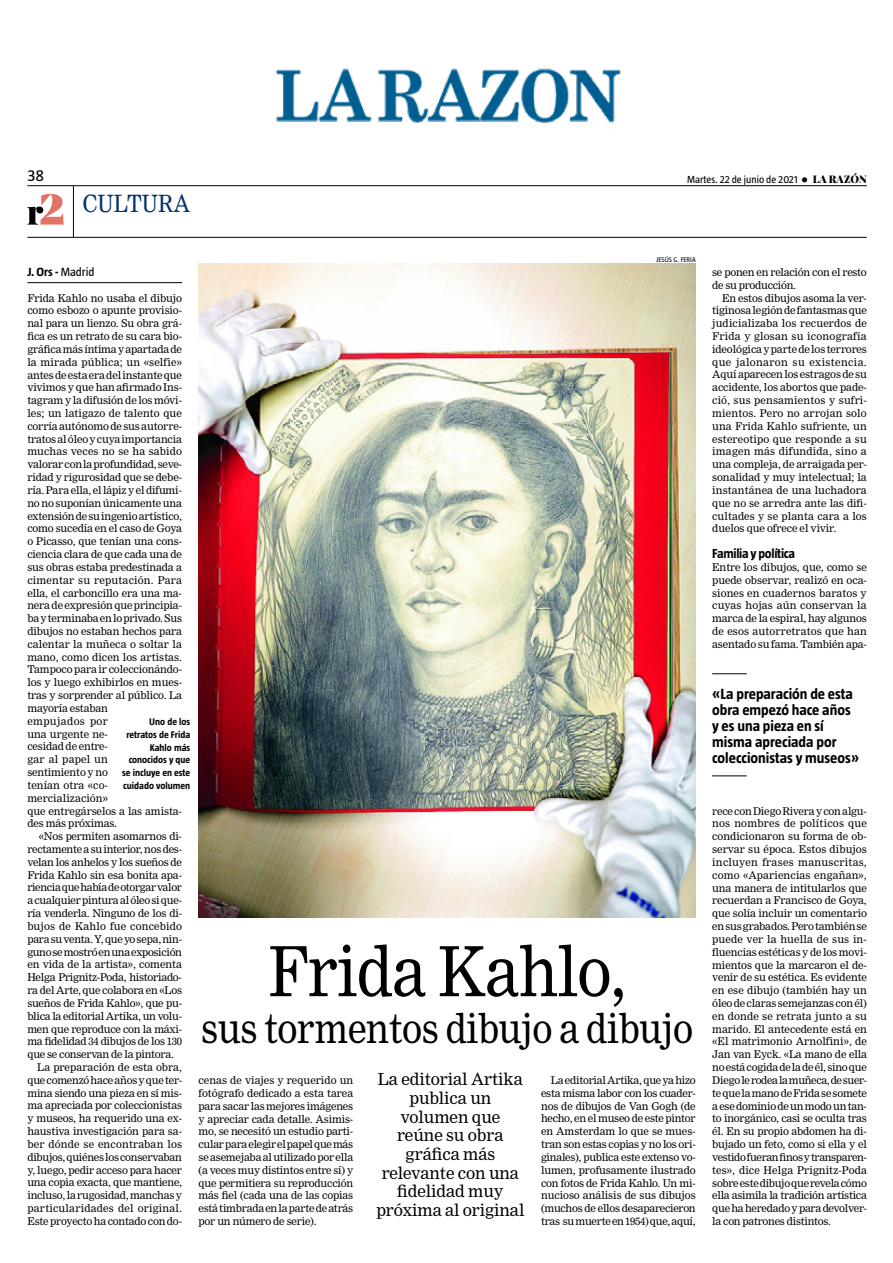
<style>
.page{position:relative;width:893px;height:1263px;background:#fff}
.page>*{position:absolute;margin:0;border:0;box-sizing:border-box;transform-origin:0 0}
.t1{font:67.65px "Nimrod MT Std";letter-spacing:-.01em;color:#000;scale:.9 1}
.t2{font:39.6px "Nimrod MT Std";letter-spacing:-.01em;color:#000;scale:.9 1}
.t3{font:23.25px "Nimrod MT Std";color:#03326c;scale:.9 1}
.t4{font:16.35px/18.6px "Nimrod MT Std";letter-spacing:-.005em;color:#000;text-align:center}
.t5{font:16.35px "Taz";color:#000}
.t6{font:700 15.15px/16.2px "Taz";color:#000}
.t7{font:700 13.35px "Taz";letter-spacing:-.02em;color:#000}
.t8{font:700 12.3px "Taz";color:#000}
.t9{font:10.5px/12.8px "Nimrod MT Std";letter-spacing:-.015em;color:#000;text-align:justify}
.t10{font:10.5px "Nimrod MT Std";letter-spacing:.015em;color:#000}
.t11{font:10.5px "Taz";color:#000}
.t12{font:10.5px "Nimrod MT Std";letter-spacing:-.035em;color:#000}
.t13{font:10.5px "Nimrod MT Std";letter-spacing:.01em;color:#000}
.t14{font:700 9.9px/12.8px "Taz";color:#000;text-align:right}
.t15{font:7.05px "Taz";color:#000}
.s1{font-weight:900}
.s2{font-family:"Playfair Display";font-weight:900}
.s3{font-weight:400}
</style>
<div class="page">
<hr style="left:27px;top:185px;width:840px;height:1px;background:#000">
<hr style="left:27px;top:282px;width:155px;height:1px;background:#000">
<hr style="left:27px;top:237px;width:840px;height:1px;background:#000">
<hr style="left:73px;top:186px;width:1px;height:51px;background:#000">
<svg style="left:27px;top:194px;width:37px;height:31px"></svg>
<hr style="left:712px;top:673px;width:35px;height:1px;background:#000">
<hr style="left:712px;top:775px;width:35px;height:1px;background:#000">
<img style="left:199px;top:263px;width:497px;height:654px">
<img style="left:276px;top:68px;width:345px;height:55px">
<h3 class="t5" style="left:27px;top:166px;width:18px">38</h3>
<p class="t11" style="left:687px;top:173px;width:181px">Martes. 22 de junio de 2021 <span class="s1">•</span> <span class="s2">LA RAZÓN</span></p>
<h3 class="t3" style="left:83px;top:194px;width:121px">CULTURA</h3>
<p class="t8" style="left:27px;top:265px;width:69px">J. Ors - <span class="s3">Madrid</span></p>
<p class="t9" style="left:27px;top:292px;width:156px;text-align:left">Frida Kahlo no usaba el dibujo como esbozo o apunte provisio&shy;nal para un lienzo. Su obra grá&shy;fica es un retrato de su cara bio&shy;gráfica más íntima y apartada de la mirada pública; un «selfie» antes de esta era del instante que vivimos y que han afirmado Ins&shy;tagram y la difusión de los móvi&shy;les; un latigazo de talento que corría autónomo de sus autorre&shy;tratos al óleo y cuya importancia muchas veces no se ha sabido valorar con la profundidad, seve&shy;ridad y rigurosidad que se debe&shy;ría. Para ella, el lápiz y el difumi&shy;no no suponían únicamente una extensión de su ingenio artístico, como sucedía en el caso de Goya o Picasso, que tenían una cons&shy;ciencia clara de que cada una de sus obras estaba predestinada a cimentar su reputación. Para ella, el carboncillo era una ma&shy;nera de expresión que principia&shy;ba y terminaba en lo privado. Sus dibujos no estaban hechos para calentar la muñeca o soltar la mano, como dicen los artistas.<br>Tampoco para ir coleccionándo&shy;los y luego exhibirlos en mues&shy;tras y sorprender al público. La mayoría estaban<br>empujados por<br>una urgente ne-<br>cesidad de entre-<br>gar al papel un<br>sentimiento y no<br>tenían otra «co&shy;mercialización»<br>que entregárselos a las amista&shy;des más próximas.</p>
<p class="t9" style="left:39px;top:831px;width:145px">«Nos permiten asomarnos di-</p>
<p class="t9" style="left:27px;top:843px;width:156px">rectamente a su interior, nos des-</p>
<p class="t9" style="left:27px;top:856px;width:156px">velan los anhelos y los sueños de</p>
<p class="t9" style="left:27px;top:869px;width:156px">Frida Kahlo sin esa bonita apa-</p>
<p class="t12" style="left:27px;top:883px;width:156px">riencia que había de otorgar valor</p>
<p class="t9" style="left:27px;top:895px;width:156px">a cualquier pintura al óleo si que-</p>
<p class="t9" style="left:27px;top:907px;width:156px">ría venderla. Ninguno de los di-</p>
<p class="t13" style="left:27px;top:922px;width:156px">bujos de Kahlo fue concebido</p>
<p class="t9" style="left:27px;top:933px;width:156px">para su venta. Y, que yo sepa, nin-</p>
<p class="t9" style="left:27px;top:946px;width:156px">guno se mostró en una exposición</p>
<p class="t9" style="left:27px;top:959px;width:156px">en vida de la artista», comenta</p>
<p class="t9" style="left:27px;top:972px;width:156px">Helga Prignitz-Poda, historiado-</p>
<p class="t9" style="left:27px;top:984px;width:156px">ra del Arte, que colabora en «Los</p>
<p class="t9" style="left:27px;top:997px;width:156px">sueños de Frida Kahlo», que pu-</p>
<p class="t9" style="left:27px;top:1010px;width:156px">blica la editorial Artika, un volu-</p>
<p class="t9" style="left:27px;top:1023px;width:156px">men que reproduce con la máxi-</p>
<p class="t9" style="left:27px;top:1036px;width:156px">ma fidelidad 34 dibujos de los 130</p>
<p class="t9" style="left:27px;top:1049px;width:148px">que se conservan de la pintora.</p>
<p class="t9" style="left:37px;top:1061px;width:146px">La preparación de esta obra,</p>
<p class="t9" style="left:27px;top:1074px;width:156px">que comenzó hace años y que ter-</p>
<p class="t9" style="left:27px;top:1087px;width:156px">mina siendo una pieza en sí mis-</p>
<p class="t9" style="left:27px;top:1100px;width:156px">ma apreciada por coleccionistas</p>
<p class="t9" style="left:27px;top:1113px;width:156px">y museos, ha requerido una ex-</p>
<p class="t9" style="left:27px;top:1125px;width:156px">haustiva investigación para sa-</p>
<p class="t10" style="left:27px;top:1140px;width:156px">ber dónde se encontraban los</p>
<p class="t9" style="left:27px;top:1151px;width:156px">dibujos, quiénes los conservaban</p>
<p class="t9" style="left:27px;top:1164px;width:156px">y, luego, pedir acceso para hacer</p>
<p class="t9" style="left:27px;top:1177px;width:156px">una copia exacta, que mantiene,</p>
<p class="t9" style="left:27px;top:1190px;width:156px">incluso, la rugosidad, manchas y</p>
<p class="t10" style="left:27px;top:1204px;width:156px">particularidades del original.</p>
<p class="t9" style="left:27px;top:1215px;width:156px">Este proyecto ha contado con do-</p>
<p class="t14" style="left:122px;top:715px;width:70px">Uno de los retratos de Frida<br>Kahlo más conocidos y que se incluye en este cuidado volumen</p>
<p class="t15" style="left:656px;top:255px;width:41px">JESÚS G. FERIA</p>
<h1 class="t1" style="left:267px;top:944px;width:401px">Frida Kahlo,</h1>
<h2 class="t2" style="left:201px;top:1012px;width:548px">sus tormentos dibujo a dibujo</h2>
<p class="t9" style="left:199px;top:1074px;width:156px">cenas de viajes y requerido un fotógrafo dedicado a esta tarea para sacar las mejores imágenes y apreciar cada detalle. Asimis&shy;mo, se necesitó un estudio parti&shy;cular para elegir el papel que más se asemejaba al utilizado por ella (a veces muy distintos entre sí) y que permitiera su reproducción más fiel (cada una de las copias está timbrada en la parte de atrás por un número de serie).</p>
<h3 class="t4" style="left:376px;top:1071px;width:150px">La editorial Artika publica un volumen que reúne su obra gráfica más relevante con una fidelidad muy próxima al original</h3>
<p class="t9" style="left:541px;top:1074px;width:156px;text-indent:10px">La editorial Artika, que ya hizo esta misma labor con los cuader&shy;nos de dibujos de Van Gogh (de hecho, en el museo de este pintor en Amsterdam lo que se mues&shy;tran son estas copias y no los ori&shy;ginales), publica este extenso vo&shy;lumen, profusamente ilustrado con fotos de Frida Kahlo. Un mi&shy;nucioso análisis de sus dibujos (muchos de ellos desaparecieron tras su muerte en 1954) que, aquí,</p>
<p class="t9" style="left:712px;top:266px;width:156px">se ponen en relación con el resto de su producción.</p>
<p class="t9" style="left:712px;top:292px;width:156px;text-indent:10px">En estos dibujos asoma la ver&shy;tiginosa legión de fantasmas que judicializaba los recuerdos de Frida y glosan su iconografía ideológica y parte de los terrores que jalonaron su existencia.<br>Aquí aparecen los estragos de su accidente, los abortos que pade&shy;ció, sus pensamientos y sufri&shy;mientos. Pero no arrojan solo una Frida Kahlo sufriente, un estereotipo que responde a su imagen más difundida, sino a una compleja, de arraigada per&shy;sonalidad y muy intelectual; la instantánea de una luchadora que no se arredra ante las difi&shy;cultades y se planta cara a los duelos que ofrece el vivir.</p>
<p class="t7" style="left:712px;top:546px;width:84px">Familia y política</p>
<p class="t9" style="left:712px;top:561px;width:156px">Entre los dibujos, que, como se puede observar, realizó en oca&shy;siones en cuadernos baratos y cuyas hojas aún conservan la marca de la espiral, hay algunos de esos autorretratos que han asentado su fama. También apa-</p>
<h3 class="t6" style="left:712px;top:685px;width:149px">«La preparación de esta obra empezó hace años y es una pieza en sí misma apreciada por coleccionistas y museos»</h3>
<p class="t9" style="left:712px;top:805px;width:156px">rece con Diego Rivera y con algu&shy;nos nombres de políticos que condicionaron su forma de ob&shy;servar su época. Estos dibujos incluyen frases manuscritas, como «Apariencias engañan», una manera de intitularlos que recuerdan a Francisco de Goya, que solía incluir un comentario en sus grabados. Pero también se puede ver la huella de sus in&shy;fluencias estéticas y de los movi&shy;mientos que la marcaron el de&shy;venir de su estética. Es evidente en ese dibujo (también hay un óleo de claras semejanzas con él) en donde se retrata junto a su marido. El antecedente está en «El matrimonio Arnolfini», de Jan van Eyck. «La mano de ella no está cogida de la de él, sino que Diego le rodea la muñeca, de suer&shy;te que la mano de Frida se somete a ese dominio de un modo un tan&shy;to inorgánico, casi se oculta tras él. En su propio abdomen ha di&shy;bujado un feto, como si ella y el vestido fueran finos y transparen&shy;tes», dice Helga Prignitz-Poda sobre este dibujo que revela cómo ella asimila la tradición artística que ha heredado y para devolver&shy;la con patrones distintos.</p>
</div>
